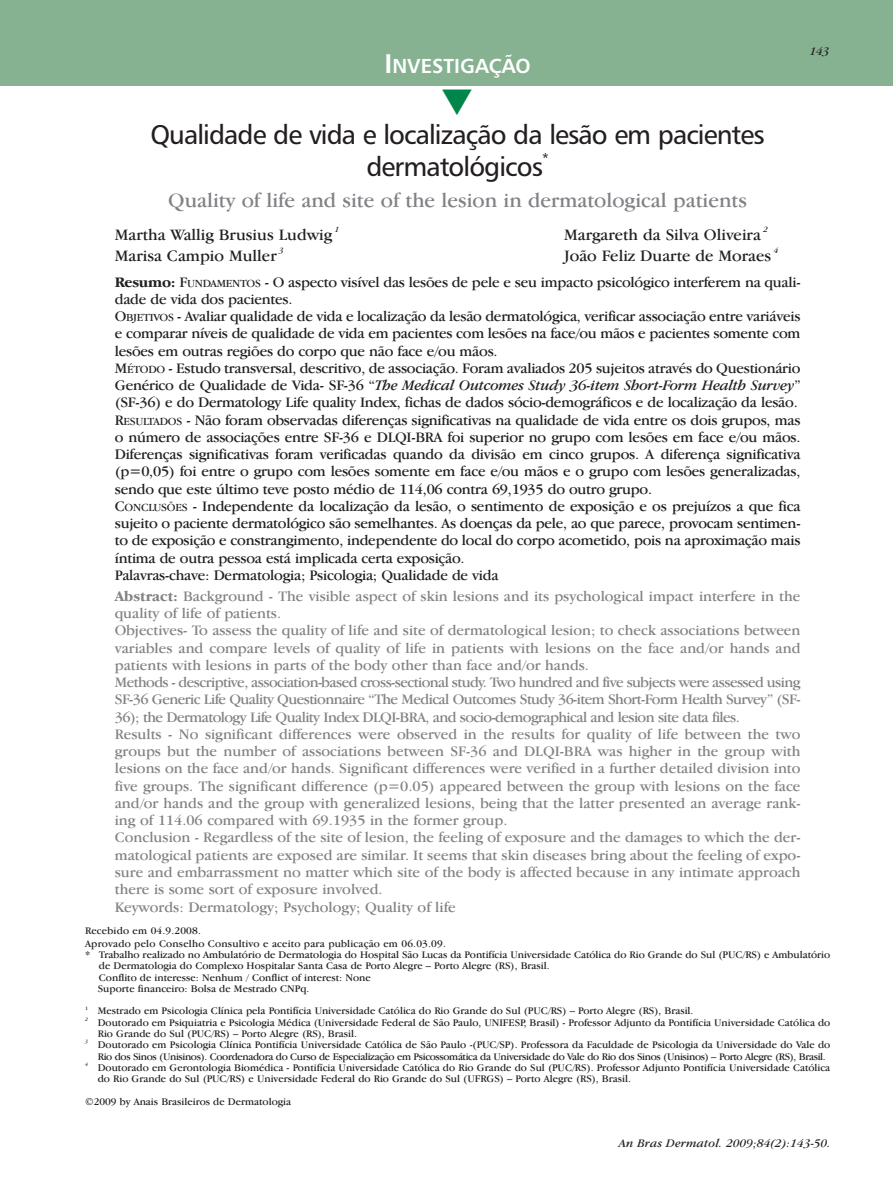
<style>
.page{position:relative;width:893px;height:1191px;background:#fff}
.page>*{position:absolute;margin:0;border:0;box-sizing:border-box;transform-origin:0 0}
.t1{font:27px/31.5px "Humanist 777 BT Roman B";letter-spacing:-.035em;color:#231f20;text-align:center}
.t2{font:21px "Garamond IT Cby BT";color:#808285}
.t3{font:20.25px "Humanist 777 BT Bold B";color:#fff}
.t4{font:16.5px "Garamond IT Cby BT";color:#231f20}
.t5{font:15px/17.2px "Garamond IT Cby BT";color:#808285}
.t6{font:15px/17.2px "Garamond IT Cby BT";letter-spacing:-.015em;color:#231f20}
.t7{font:13.5px "Humanist 777 BT Roman B";color:#231f20}
.t8{font:italic 12px "Garamond IT Cby BT";letter-spacing:.015em;color:#231f20}
.t9{font:10.5px/11.2px "Garamond IT Cby BT";color:#231f20}
.t10{font:10.5px/11.2px "Garamond IT Cby BT";letter-spacing:-.03em;color:#231f20}
.t11{font:italic 8.25px "Garamond IT Cby BT";color:#231f20}
.t12{font:italic 5.25px "Garamond IT Cby BT";color:#231f20}
.t13{font:5.25px "Garamond IT Cby BT";color:#231f20}
.s1{font-size:27px}
.s2{font-weight:700}
.s3{font-size:11.25px}
.s4{font-style:italic}
</style>
<div class="page">
<div style="left:0;top:0;width:893px;height:86px;background:#86b292"></div>
<h3 class="t3" style="left:384px;top:58px;width:148px"><span class="s1">I</span>NVESTIGAÇÃO</h3>
<p class="t8" style="left:810px;top:47px;width:21px">143</p>
<h1 class="t1" style="left:150px;top:121px;width:616px">Qualidade de vida e localização da lesão em pacientes dermatológicos</h1>
<p class="t7" style="left:542px;top:153px;width:8px">*</p>
<h2 class="t2" style="left:168px;top:193px;width:580px">Quality of life and site of the lesion in dermatological patients</h2>
<p class="t4" style="left:115px;top:228px;width:219px">Martha Wallig Brusius Ludwig</p>
<p class="t11" style="left:335px;top:226px;width:6px">1</p>
<p class="t4" style="left:564px;top:228px;width:198px">Margareth da Silva Oliveira</p>
<p class="t11" style="left:763px;top:226px;width:6px">2</p>
<p class="t4" style="left:115px;top:249px;width:163px">Marisa Campio Muller</p>
<p class="t11" style="left:279px;top:247px;width:6px">3</p>
<p class="t4" style="left:564px;top:249px;width:209px">João Feliz Duarte de Moraes</p>
<p class="t11" style="left:774px;top:247px;width:6px">4</p>
<p class="t6" style="left:115px;top:274px;width:687px"><span class="s2">Resumo:</span> F<span class="s3">UNDAMENTOS</span> - O aspecto visível das lesões de pele e seu impacto psicológico interferem na quali&shy;dade de vida dos pacientes.<br>O<span class="s3">BJETIVOS</span> - Avaliar qualidade de vida e localização da lesão dermatológica, verificar associação entre variáveis e comparar níveis de qualidade de vida em pacientes com lesões na face/ou mãos e pacientes somente com lesões em outras regiões do corpo que não face e/ou mãos.<br>M<span class="s3">ÉTODO</span> - Estudo transversal, descritivo, de associação. Foram avaliados 205 sujeitos através do Questionário Genérico de Qualidade de Vida- SF-36 “<span class="s4">The Medical Outcomes Study 36-item Short-Form Health Survey</span>” (SF-36) e do Dermatology Life quality Index, fichas de dados sócio-demográficos e de localização da lesão.<br>R<span class="s3">ESULTADOS</span> - Não foram observadas diferenças significativas na qualidade de vida entre os dois grupos, mas o número de associações entre SF-36 e DLQI-BRA foi superior no grupo com lesões em face e/ou mãos.<br>Diferenças significativas foram verificadas quando da divisão em cinco grupos. A diferença significativa (p=0,05) foi entre o grupo com lesões somente em face e/ou mãos e o grupo com lesões generalizadas, sendo que este último teve posto médio de 114,06 contra 69,1935 do outro grupo.<br>C<span class="s3">ONCLUSÕES</span> - Independente da localização da lesão, o sentimento de exposição e os prejuízos a que fica sujeito o paciente dermatológico são semelhantes. As doenças da pele, ao que parece, provocam sentimen&shy;to de exposição e constrangimento, independente do local do corpo acometido, pois na aproximação mais íntima de outra pessoa está implicada certa exposição.<br>Palavras-chave: Dermatologia; Psicologia; Qualidade de vida</p>
<p class="t5" style="left:115px;top:588px;width:687px"><span class="s2">Abstract:</span> Background - The visible aspect of skin lesions and its psychological impact interfere in the quality of life of patients.<br>Objectives- To assess the quality of life and site of dermatological lesion; to check associations between variables and compare levels of quality of life in patients with lesions on the face and/or hands and patients with lesions in parts of the body other than face and/or hands.<br>Methods - descriptive, association-based cross-sectional study. Two hundred and five subjects were assessed using SF-36 Generic Life Quality Questionnaire “The Medical Outcomes Study 36-item Short-Form Health Survey” (SF-36); the Dermatology Life Quality Index DLQI-BRA, and socio-demographical and lesion site data files.<br>Results - No significant differences were observed in the results for quality of life between the two groups but the number of associations between SF-36 and DLQI-BRA was higher in the group with lesions on the face and/or hands. Significant differences were verified in a further detailed division into five groups. The significant difference (p=0.05) appeared between the group with lesions on the face and/or hands and the group with generalized lesions, being that the latter presented an average rank&shy;ing of 114.06 compared with 69.1935 in the former group.<br>Conclusion - Regardless of the site of lesion, the feeling of exposure and the damages to which the der&shy;matological patients are exposed are similar. It seems that skin diseases bring about the feeling of expo&shy;sure and embarrassment no matter which site of the body is affected because in any intimate approach there is some sort of exposure involved.<br>Keywords: Dermatology; Psychology; Quality of life</p>
<p class="t9" style="left:85px;top:925px;width:362px;line-height:12.6px">Recebido em 04.9.2008.<br>Aprovado pelo Conselho Consultivo e aceito para publicação em 06.03.09.</p>
<p class="t9" style="left:98px;top:950px;width:734px;text-indent:-13px">* Trabalho realizado no Ambulatório de Dermatologia do Hospital São Lucas da Pontifícia Universidade Católica do Rio Grande do Sul (PUC/RS) e Ambulatório de Dermatologia do Complexo Hospitalar Santa Casa de Porto Alegre – Porto Alegre (RS), Brasil.<br>Conflito de interesse: Nenhum / Conflict of interest: None<br>Suporte financeiro: Bolsa de Mestrado CNPq.</p>
<p class="t13" style="left:85px;top:1006px;width:4px">1</p>
<p class="t9" style="left:98px;top:1006px;width:597px">Mestrado em Psicologia Clínica pela Pontifícia Universidade Católica do Rio Grande do Sul (PUC/RS) – Porto Alegre (RS), Brasil.</p>
<p class="t12" style="left:85px;top:1017px;width:4px">2</p>
<p class="t9" style="left:98px;top:1017px;width:734px">Doutorado em Psiquiatria e Psicologia Médica (Universidade Federal de São Paulo, UNIFESP, Brasil) - Professor Adjunto da Pontifícia Universidade Católica do<br>Rio Grande do Sul (PUC/RS) – Porto Alegre (RS), Brasil.</p>
<p class="t12" style="left:85px;top:1039px;width:4px">3</p>
<p class="t10" style="left:98px;top:1040px;width:734px">Doutorado em Psicologia Clínica Pontifícia Universidade Católica de São Paulo -(PUC/SP). Professora da Faculdade de Psicologia da Universidade do Vale do<br>Rio dos Sinos (Unisinos). Coordenadora do Curso de Especialização em Psicossomática da Universidade do Vale do Rio dos Sinos (Unisinos) – Porto Alegre (RS), Brasil.</p>
<p class="t12" style="left:85px;top:1062px;width:4px">4</p>
<p class="t9" style="left:98px;top:1062px;width:734px">Doutorado em Gerontologia Biomédica - Pontifícia Universidade Católica do Rio Grande do Sul (PUC/RS). Professor Adjunto Pontifícia Universidade Católica do Rio Grande do Sul (PUC/RS) e Universidade Federal do Rio Grande do Sul (UFRGS) – Porto Alegre (RS), Brasil.</p>
<p class="t9" style="left:85px;top:1096px;width:208px">©2009 by Anais Brasileiros de Dermatologia</p>
<p class="t8" style="left:619px;top:1138px;width:213px">An Bras Dermatol. 2009;84(2):143-50.</p>
</div>
